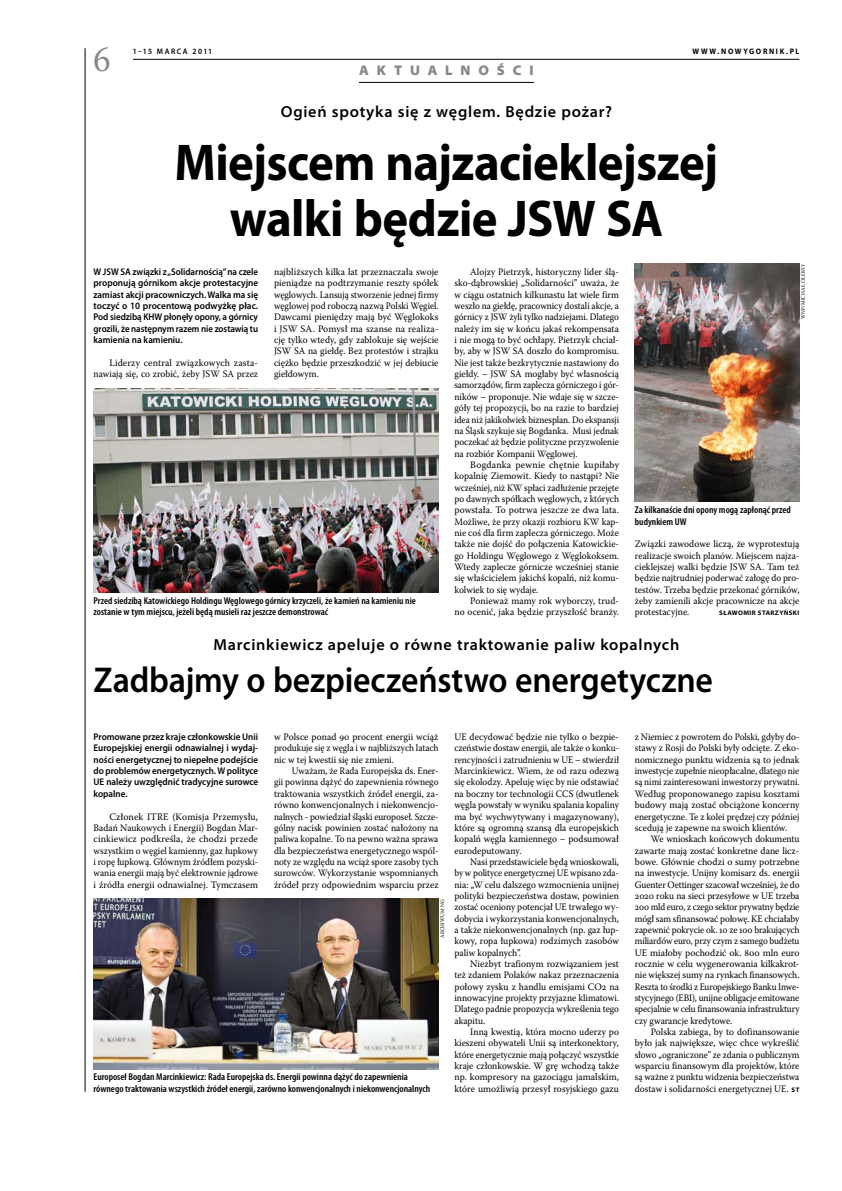
<style>
.page{position:relative;width:842px;height:1191px;background:#fff}
.page>*{position:absolute;margin:0;border:0;box-sizing:border-box;transform-origin:0 0}
.t1{font:700 52px/56px "Myriad Pro";letter-spacing:-.015em;color:#000;text-align:center;scale:.94 1}
.t2{font:600 36px "Myriad Pro";letter-spacing:-.005em;color:#000;scale:.94 1}
.t3{font:36px "Warnock Pro";color:#87888a;scale:.94 1}
.t4{font:600 semi-expanded 16px "Myriad Pro";letter-spacing:.05em;color:#000;scale:.94 1}
.t5{font:900 semi-expanded 14px "Myriad Pro";letter-spacing:.59em;color:#87888a;scale:.94 1}
.t6{font:9.9px/11.3px "Warnock Pro";color:#000;text-align:justify;scale:.95 1}
.t7{font:9.9px/11.3px "Warnock Pro";color:#000;text-align:justify;scale:.93 1}
.t8{font:9.9px/11.3px "Warnock Pro";color:#000;text-align:justify}
.t9{font:9.9px/11.3px "Warnock Pro";color:#000;text-align:justify;scale:.94 1}
.t10{font:9.9px/11.3px "Warnock Pro";color:#000;text-align:justify;scale:.96 1}
.t11{font:600 condensed 9.9px/11.3px "Myriad Pro";color:#000;scale:1.04 1}
.t12{font:600 9.7px/11.3px "Myriad Pro";color:#000;text-align:justify;scale:.93 1}
.t13{font:600 9.7px/11.3px "Myriad Pro";color:#000;text-align:justify;scale:.94 1}
.t14{font:700 8px "Myriad Pro";letter-spacing:.215em;color:#000;scale:.94 1}
.t15{font:600 8px "Myriad Pro";letter-spacing:.205em;color:#000;scale:.94 1}
.t16{font:700 semi-expanded 6.6px "Myriad Pro";letter-spacing:.07em;color:#000;scale:.94 1}
.t17{font:5.3px "Warnock Pro";letter-spacing:.025em;color:#000;scale:.94 1}
.s1{font-family:"Myriad Pro";font-weight:700;font-stretch:semi-expanded;font-size:6.6px}
</style>
<div class="page">
<hr style="left:133px;top:59px;width:666px;height:1px;background:#000">
<hr style="left:85px;top:48px;width:1px;height:1043px;background:#000">
<hr style="left:359px;top:82px;width:175px;height:1px;background:#000">
<img style="left:94px;top:899px;width:345px;height:170px">
<img style="left:94px;top:388px;width:345px;height:204px">
<img style="left:635px;top:264px;width:164px;height:238px">
<h2 class="t3" style="left:94px;top:37px;width:20px">6</h2>
<p class="t14" style="left:693px;top:46px;width:115px">www.nowygornik.pl</p>
<p class="t15" style="left:133px;top:46px;width:86px">1–15 marca 2011</p>
<h3 class="t5" style="left:359px;top:63px;width:187px">AKTUALNOŚCI</h3>
<h3 class="t4" style="left:281px;top:103px;width:354px">Ogień spotyka się z węglem. Będzie pożar?</h3>
<h1 class="t1" style="left:175px;top:133px;width:580px">Miejscem najzacieklejszej walki będzie JSW SA</h1>
<p class="t10" style="left:274px;top:266px;width:173px">najbliższych kilka lat przeznaczała swoje pieniądze na podtrzymanie reszty spółek węglowych. Lansują stworzenie jednej firmy węglowej pod roboczą nazwą Polski Węgiel.<br>Dawcami pieniędzy mają być Węglokoks i JSW SA. Pomysł ma szanse na realiza&shy;cję tylko wtedy, gdy zablokuje się wejście JSW SA na giełdę. Bez protestów i strajku ciężko będzie przeszkodzić w jej debiucie giełdowym.</p>
<p class="t6" style="left:454px;top:266px;width:175px;text-indent:16px">Alojzy Pietrzyk, historyczny lider ślą&shy;sko-dąbrowskiej „Solidarności” uważa, że w ciągu ostatnich kilkunastu lat wiele firm weszło na giełdę, pracownicy dostali akcje, a górnicy z JSW żyli tylko nadziejami. Dlatego należy im się w końcu jakaś rekompensata i nie mogą to być ochłapy. Pietrzyk chciał&shy;by, aby w JSW SA doszło do kompromisu.<br>Nie jest także bezkrytycznie nastawiony do giełdy. – JSW SA mogłaby być własnością samorządów, firm zaplecza górniczego i gór&shy;ników – proponuje. Nie wdaje się w szcze&shy;góły tej propozycji, bo na razie to bardziej idea niż jakikolwiek biznesplan. Do ekspansji na Śląsk szykuje się Bogdanka. Musi jednak poczekać aż będzie polityczne przyzwolenie na rozbiór Kompanii Węglowej.</p>
<p class="t8" style="left:454px;top:459px;width:166px;text-indent:16px">Bogdanka pewnie chętnie kupiłaby kopalnię Ziemowit. Kiedy to nastąpi? Nie wcześniej, niż KW spłaci zadłużenie przejęte po dawnych spółkach węglowych, z których powstała. To potrwa jeszcze ze dwa lata.<br>Możliwe, że przy okazji rozbioru KW kap&shy;nie coś dla firm zaplecza górniczego. Może także nie dojść do połączenia Katowickie&shy;go Holdingu Węglowego z Węglokoksem.<br>Wtedy zaplecze górnicze wcześniej stanie się właścicielem jakichś kopalń, niż komu&shy;kolwiek to się wydaje.</p>
<p class="t10" style="left:454px;top:595px;width:173px;text-align:right">Ponieważ mamy rok wyborczy, trud-<br>no ocenić, jaka będzie przyszłość branży.</p>
<p class="t12" style="left:94px;top:266px;width:179px">W JSW SA związki z „Solidarnością” na czele proponują górnikom akcje protestacyjne zamiast akcji pracowniczych. Walka ma się toczyć o 10 procentową podwyżkę płac.<br>Pod siedzibą KHW płonęły opony, a górnicy grozili, że następnym razem nie zostawią tu kamienia na kamieniu.</p>
<p class="t8" style="left:94px;top:357px;width:166px;text-align:right">Liderzy central związkowych zasta&shy;nawiają się, co zrobić, żeby JSW SA przez</p>
<p class="t11" style="left:94px;top:595px;width:311px">Przed siedzibą Katowickiego Holdingu Węglowego górnicy krzyczeli, że kamień na kamieniu nie zostanie w tym miejscu, jeżeli będą musieli raz jeszcze demonstrować</p>
<p class="t17" style="left:800px;top:319px;width:60px;rotate:-90deg">WNP/Michał oleksy</p>
<p class="t11" style="left:635px;top:504px;width:151px">Za kilkanaście dni opony mogą zapłonąć przed budynkiem UW</p>
<p class="t6" style="left:635px;top:538px;width:175px">Związki zawodowe liczą, że wyprotestują realizacje swoich planów. Miejscem najza&shy;cieklejszej walki będzie JSW SA. Tam też będzie najtrudniej poderwać załogę do pro&shy;testów. Trzeba będzie przekonać górników, żeby zamienili akcje pracownicze na akcje protestacyjne.</p>
<p class="t16" style="left:719px;top:609px;width:87px">SŁAWOMIR STARZYŃSKI</p>
<h3 class="t4" style="left:214px;top:636px;width:497px">Marcinkiewicz apeluje o równe traktowanie paliw kopalnych</h3>
<h2 class="t2" style="left:94px;top:657px;width:660px">Zadbajmy o bezpieczeństwo energetyczne</h2>
<p class="t13" style="left:94px;top:731px;width:177px">Promowane przez kraje członkowskie Unii Europejskiej energii odnawialnej i wydaj&shy;ności energetycznej to niepełne podejście do problemów energetycznych. W polityce UE należy uwzględnić tradycyjne surowce kopalne.</p>
<p class="t8" style="left:94px;top:810px;width:166px;text-indent:16px">Członek ITRE (Komisja Przemysłu, Badań Naukowych i Energii) Bogdan Mar&shy;cinkiewicz podkreśla, że chodzi przede wszystkim o węgiel kamienny, gaz łupkowy i ropę łupkową. Głównym źródłem pozyski&shy;wania energii mają być elektrownie jądrowe i źródła energii odnawialnej. Tymczasem</p>
<p class="t6" style="left:274px;top:731px;width:175px">w Polsce ponad 90 procent energii wciąż produkuje się z węgla i w najbliższych latach nic w tej kwestii się nie zmieni.</p>
<p class="t7" style="left:274px;top:765px;width:179px;text-indent:18px">Uważam, że Rada Europejska ds. Ener&shy;gii powinna dążyć do zapewnienia równego traktowania wszystkich źródeł energii, za&shy;równo konwencjonalnych i niekonwencjo&shy;nalnych - powiedział śląski europoseł. Szcze&shy;gólny nacisk powinien zostać nałożony na paliwa kopalne. To na pewno ważna sprawa dla bezpieczeństwa energetycznego wspól&shy;noty ze względu na wciąż spore zasoby tych surowców. Wykorzystanie wspomnianych źródeł przy odpowiednim wsparciu przez</p>
<p class="t17" style="left:439px;top:938px;width:43px;rotate:-90deg">archiwum NG</p>
<p class="t11" style="left:94px;top:1071px;width:325px">Europoseł Bogdan Marcinkiewicz: Rada Europejska ds. Energii powinna dążyć do zapewnienia równego traktowania wszystkich źródeł energii, zarówno konwencjonalnych i niekonwencjonalnych</p>
<p class="t6" style="left:454px;top:731px;width:175px">UE decydować będzie nie tylko o bezpie&shy;czeństwie dostaw energii, ale także o konku&shy;rencyjności i zatrudnieniu w UE – stwierdził Marcinkiewicz. Wiem, że od razu odezwą się ekolodzy. Apeluję więc by nie odstawiać na boczny tor technologii CCS (dwutlenek węgla powstały w wyniku spalania kopaliny ma być wychwytywany i magazynowany), które są ogromną szansą dla europejskich kopalń węgla kamiennego – podsumował eurodeputowany.</p>
<p class="t7" style="left:454px;top:855px;width:179px;text-indent:16px">Nasi przedstawiciele będą wnioskowali, by w polityce energetycznej UE wpisano zda&shy;nia: „W celu dalszego wzmocnienia unijnej polityki bezpieczeństwa dostaw, powinien zostać oceniony potencjał UE trwałego wy&shy;dobycia i wykorzystania konwencjonalnych, a także niekonwencjonalnych (np. gaz łup&shy;kowy, ropa łupkowa) rodzimych zasobów paliw kopalnych”.</p>
<p class="t10" style="left:454px;top:958px;width:173px;text-indent:16px">Niezbyt trafionym rozwiązaniem jest też zdaniem Polaków nakaz przeznaczenia połowy zysku z handlu emisjami CO2 na innowacyjne projekty przyjazne klimatowi.<br>Dlatego padnie propozycja wykreślenia tego akapitu.</p>
<p class="t6" style="left:454px;top:1026px;width:175px;text-indent:16px">Inną kwestią, która mocno uderzy po kieszeni obywateli Unii są interkonektory, które energetycznie mają połączyć wszystkie kraje członkowskie. W grę wchodzą także np. kompresory na gazociągu jamalskim, które umożliwią przesył rosyjskiego gazu</p>
<p class="t7" style="left:635px;top:731px;width:179px">z Niemiec z powrotem do Polski, gdyby do&shy;stawy z Rosji do Polski były odcięte. Z eko&shy;nomicznego punktu widzenia są to jednak inwestycje zupełnie nieopłacalne, dlatego nie są nimi zainteresowani inwestorzy prywatni.<br>Według proponowanego zapisu kosztami budowy mają zostać obciążone koncerny energetyczne. Te z kolei prędzej czy później scedują je zapewne na swoich klientów.</p>
<p class="t9" style="left:635px;top:833px;width:177px;text-indent:16px">We wnioskach końcowych dokumentu zawarte mają zostać konkretne dane licz&shy;bowe. Głównie chodzi o sumy potrzebne na inwestycje. Unijny komisarz ds. energii Guenter Oettinger szacował wcześniej, że do 2020 roku na sieci przesyłowe w UE trzeba 200 mld euro, z czego sektor prywatny będzie mógł sam sfinansować połowę. KE chciałaby zapewnić pokrycie ok. 10 ze 100 brakujących miliardów euro, przy czym z samego budżetu UE miałoby pochodzić ok. 800 mln euro rocznie w celu wygenerowania kilkakrot&shy;nie większej sumy na rynkach finansowych.<br>Reszta to środki z Europejskiego Banku Inwe&shy;stycyjnego (EBI), unijne obligacje emitowane specjalnie w celu finansowania infrastruktury czy gwarancje kredytowe.</p>
<p class="t6" style="left:635px;top:1026px;width:175px;text-indent:16px">Polska zabiega, by to dofinansowanie było jak największe, więc chce wykreślić słowo „ograniczone” ze zdania o publicznym wsparciu finansowym dla projektów, które są ważne z punktu widzenia bezpieczeństwa dostaw i solidarności energetycznej UE. <span class="s1">ST</span></p>
</div>
